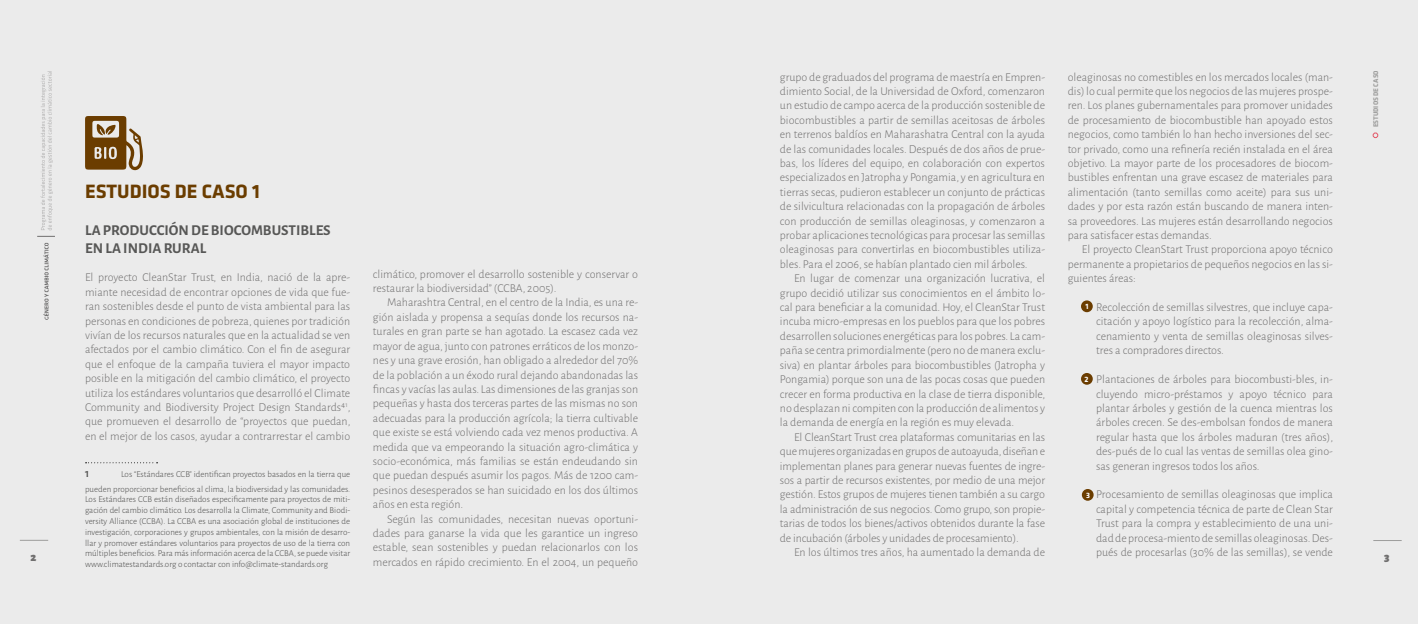
<style>
.page{position:relative;width:1418px;height:624px;background:#fff}
.page>*{position:absolute;margin:0;border:0;box-sizing:border-box;transform-origin:0 0}
.t1{font:700 20px "Klavika";color:#6b3d00}
.t2{font:700 15px/18px "Alegreya Sans";color:#575756}
.t3{font:300 12px/14.4px "Alegreya Sans";color:#706f6f;text-align:justify}
.t4{font:900 12px "Alegreya Sans";color:#706f6f}
.t5{font:500 12px "Alegreya Sans";color:#4a4a49}
.t6{font:300 9px/10.8px "Alegreya Sans";color:#4a4a49;text-align:right}
.t7{font:700 8px "Klavika";color:#fff}
.t8{font:700 7px "Klavika";color:#9d9d9c}
</style>
<div class="page">
<div style="left:0;top:0;width:1417px;height:624px;background:#ebebeb"></div>
<svg style="left:20px;top:539px;width:28px;height:1px"></svg>
<svg style="left:1373px;top:540px;width:28px;height:1px"></svg>
<svg style="left:1372px;top:132px;width:6px;height:6px"></svg>
<svg style="left:41px;top:71px;width:12px;height:159px"></svg>
<svg style="left:43px;top:243px;width:6px;height:77px"></svg>
<svg style="left:37px;top:236px;width:18px;height:1px"></svg>
<svg style="left:86px;top:462px;width:72px;height:1px"></svg>
<svg style="left:1080px;top:300px;width:12px;height:12px"></svg>
<div style="left:1080px;top:373px;width:12px;height:12px;background:#6b3d00;border-radius:50%"></div>
<div style="left:1081px;top:489px;width:12px;height:11px;background:#6b3d00;border-radius:50%"></div>
<svg style="left:85px;top:116px;width:58px;height:55px"></svg>
<p class="t8" style="left:1371px;top:127px;width:58px;rotate:-90deg">ESTUDIOS DE CASO</p>
<p class="t3" style="left:780px;top:69px;width:267px">grupo de graduados del programa de maestría en Empren&shy;dimiento Social, de la Universidad de Oxford, comenzaron un estudio de campo acerca de la producción sostenible de biocombustibles a partir de semillas aceitosas de árboles en terrenos baldíos en Maharashatra Central con la ayuda de las comunidades locales. Después de dos años de prue&shy;bas, los líderes del equipo, en colaboración con expertos especializados en Jatropha y Pongamia, y en agricultura en tierras secas, pudieron establecer un conjunto de prácticas de silvicultura relacionadas con la propagación de árboles con producción de semillas oleaginosas, y comenzaron a probar aplicaciones tecnológicas para procesar las semillas oleaginosas para convertirlas en biocombustibles utiliza&shy;bles. Para el 2006, se habían plantado cien mil árboles.</p>
<p class="t3" style="left:780px;top:271px;width:267px;text-indent:14px">En lugar de comenzar una organización lucrativa, el grupo decidió utilizar sus conocimientos en el ámbito lo&shy;cal para beneficiar a la comunidad. Hoy, el CleanStar Trust incuba micro-empresas en los pueblos para que los pobres desarrollen soluciones energéticas para los pobres. La cam&shy;paña se centra primordialmente (pero no de manera exclu&shy;siva) en plantar árboles para biocombustibles (Jatropha y Pongamia) porque son una de las pocas cosas que pueden crecer en forma productiva en la clase de tierra disponible, no desplazan ni compiten con la producción de alimentos y la demanda de energía en la región es muy elevada.</p>
<p class="t3" style="left:780px;top:429px;width:267px;text-indent:14px">El CleanStart Trust crea plataformas comunitarias en las que mujeres organizadas en grupos de autoayuda, diseñan e implementan planes para generar nuevas fuentes de ingre&shy;sos a partir de recursos existentes, por medio de una mejor gestión. Estos grupos de mujeres tienen también a su cargo la administración de sus negocios. Como grupo, son propie&shy;tarias de todos los bienes/activos obtenidos durante la fase de incubación (árboles y unidades de procesamiento).</p>
<p class="t3" style="left:794px;top:544px;width:252px">En los últimos tres años, ha aumentado la demanda de</p>
<p class="t3" style="left:1067px;top:69px;width:267px">oleaginosas no comestibles en los mercados locales (man&shy;dis) lo cual permite que los negocios de las mujeres prospe&shy;ren. Los planes gubernamentales para promover unidades de procesamiento de biocombustible han apoyado estos negocios, como también lo han hecho inversiones del sec&shy;tor privado, como una refinería recién instalada en el área objetivo. La mayor parte de los procesadores de biocom&shy;bustibles enfrentan una grave escasez de materiales para alimentación (tanto semillas como aceite) para sus uni&shy;dades y por esta razón están buscando de manera inten&shy;sa proveedores. Las mujeres están desarrollando negocios para satisfacer estas demandas.</p>
<p class="t3" style="left:1067px;top:242px;width:267px;text-indent:14px">El proyecto CleanStart Trust proporciona apoyo técnico permanente a propietarios de pequeños negocios en las si&shy;guientes áreas:</p>
<p class="t3" style="left:1096px;top:299px;width:238px">Recolección de semillas silvestres, que incluye capa&shy;citación y apoyo logístico para la recolección, alma&shy;cenamiento y venta de semillas oleaginosas silves&shy;tres a compradores directos.</p>
<p class="t3" style="left:1096px;top:371px;width:238px">Plantaciones de árboles para biocombusti-bles, in&shy;cluyendo micro-préstamos y apoyo técnico para plantar árboles y gestión de la cuenca mientras los árboles crecen. Se des-embolsan fondos de manera regular hasta que los árboles maduran (tres años), des-pués de lo cual las ventas de semillas olea gino&shy;sas generan ingresos todos los años.</p>
<p class="t3" style="left:1096px;top:487px;width:238px">Procesamiento de semillas oleaginosas que implica capital y competencia técnica de parte de Clean Star Trust para la compra y establecimiento de una uni&shy;dad de procesa-miento de semillas oleaginosas. Des&shy;pués de procesarlas (30% de las semillas), se vende</p>
<h1 class="t1" style="left:85px;top:181px;width:176px">ESTUDIOS DE CASO 1</h1>
<p class="t2" style="left:85px;top:220px;width:247px">LA PRODUCCIÓN DE BIOCOMBUSTIBLES<br>EN LA INDIA RURAL</p>
<p class="t3" style="left:85px;top:270px;width:267px">El proyecto CleanStar Trust, en India, nació de la apre&shy;miante necesidad de encontrar opciones de vida que fue&shy;ran sostenibles desde el punto de vista ambiental para las personas en condiciones de pobreza, quienes por tradición vivían de los recursos naturales que en la actualidad se ven afectados por el cambio climático. Con el fin de asegurar que el enfoque de la campaña tuviera el mayor impacto posible en la mitigación del cambio climático, el proyecto utiliza los estándares voluntarios que desarrolló el Climate Community and Biodiversity Project Design Standards4<sup>1</sup>, que promueven el desarrollo de “proyectos que puedan, en el mejor de los casos, ayudar a contrarrestar el cambio</p>
<p class="t5" style="left:85px;top:465px;width:6px">1</p>
<p class="t3" style="left:373px;top:266px;width:267px">climático, promover el desarrollo sostenible y conservar o restaurar la biodiversidad” (CCBA, 2005).</p>
<p class="t3" style="left:373px;top:295px;width:267px;text-indent:14px">Maharashtra Central, en el centro de la India, es una re&shy;gión aislada y propensa a sequías donde los recursos na&shy;turales en gran parte se han agotado. La escasez cada vez mayor de agua, junto con patrones erráticos de los monzo&shy;nes y una grave erosión, han obligado a alrededor del 70% de la población a un éxodo rural dejando abandonadas las fincas y vacías las aulas. Las dimensiones de las granjas son pequeñas y hasta dos terceras partes de las mismas no son adecuadas para la producción agrícola; la tierra cultivable que existe se está volviendo cada vez menos productiva. A medida que va empeorando la situación agro-climática y socio-económica, más familias se están endeudando sin que puedan después asumir los pagos. Más de 1200 cam&shy;pesinos desesperados se han suicidado en los dos últimos años en esta región.</p>
<p class="t3" style="left:373px;top:511px;width:267px;text-indent:14px">Según las comunidades, necesitan nuevas oportuni&shy;dades para ganarse la vida que les garantice un ingreso estable, sean sostenibles y puedan relacionarlos con los mercados en rápido crecimiento. En el 2004, un pequeño</p>
<p class="t7" style="left:1085px;top:302px;width:5px">1</p>
<p class="t7" style="left:1084px;top:374px;width:6px">2</p>
<p class="t6" style="left:85px;top:467px;width:267px;line-height:14.4px">Los “Estándares CCB” identifican proyectos basados en la tierra que<br>pueden proporcionar beneficios al clima, la biodiversidad y las comunidades.</p>
<p class="t6" style="left:85px;top:494px;width:267px;text-align:justify">Los Estándares CCB están diseñados especificamente para proyectos de miti&shy;gación del cambio climático. Los desarrolla la Climate, Community and Biodi&shy;versity Alliance (CCBA). La CCBA es una asociación global de instituciones de investigación, corporaciones y grupos ambientales, con la misión de desarro&shy;llar y promover estándares voluntarios para proyectos de uso de la tierra con múltiples beneficios. Para más información acerca de la CCBA, se puede visitar www.climatestandards.org o contactar con info@climate-standards.org</p>
<p class="t7" style="left:1086px;top:490px;width:5px">3</p>
<p class="t4" style="left:30px;top:548px;width:7px">2</p>
<p class="t4" style="left:1383px;top:548px;width:7px">3</p>
</div>
